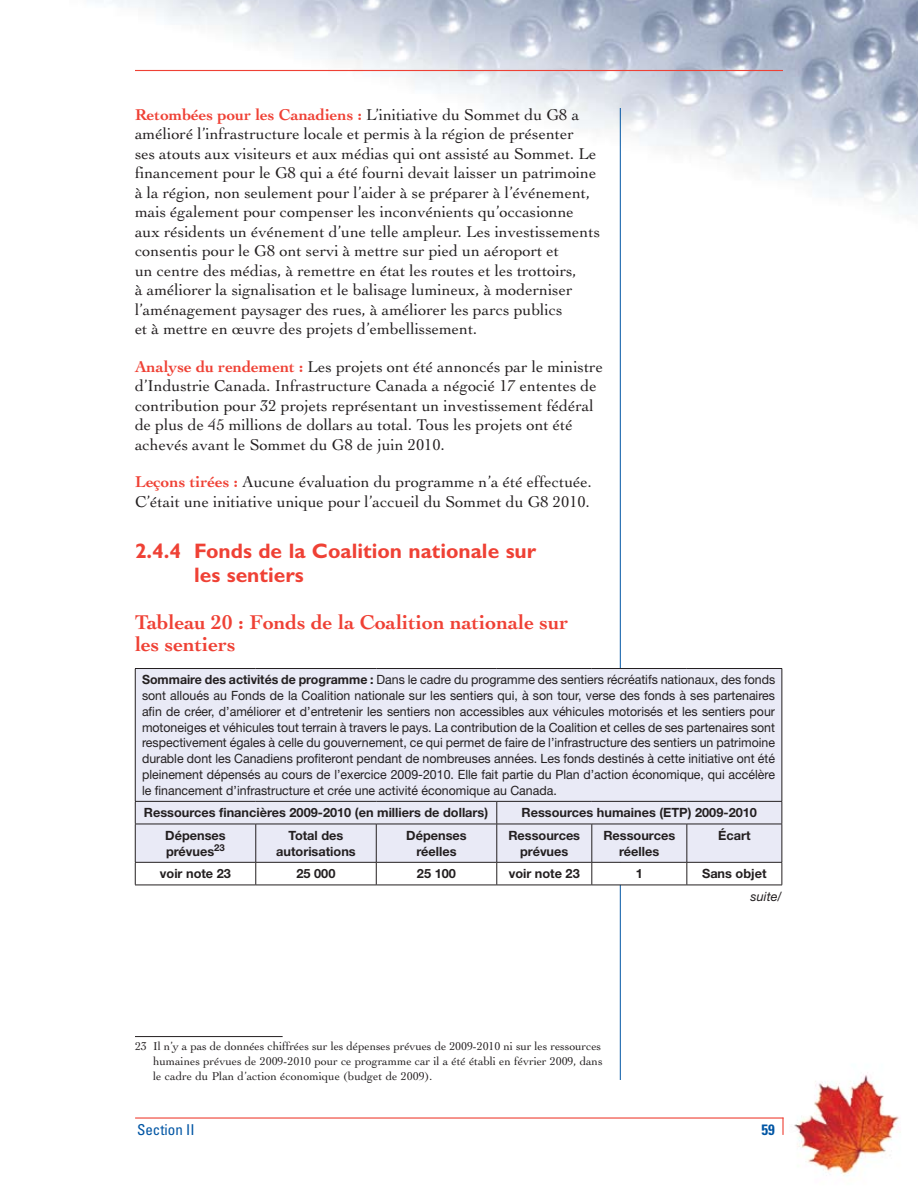
<style>
.page{position:relative;width:918px;height:1188px;background:#fff}
.page>*{position:absolute;margin:0;border:0;box-sizing:border-box;transform-origin:0 0}
.t1{font:700 21px/22.5px "Cochin LT Std";color:#ef4135}
.t2{font:700 21px/24px "Gill Sans Std";color:#ef4135}
.t3{font:16.5px/19.5px "Cochin LT Std";color:#231f20}
.t4{font:condensed 15px "Univers";color:#0055a4}
.t5{font:700 condensed 15px "Univers";color:#0055a4}
.t6{font:12.75px/15.8px "Helvetica Neue LT Std";color:#231f20;text-align:justify}
.t7{font:700 12.75px/15.8px "Helvetica Neue LT Std";color:#231f20;text-align:center}
.t8{font:italic 12.75px "Helvetica Neue LT Std";color:#231f20}
.t9{font:12px/15px "Cochin LT Std";letter-spacing:-.005em;color:#231f20}
.s1{font-weight:700;color:#ef4135}
.s2{font-weight:700}
</style>
<div class="page">
<img style="left:95px;top:0;width:823px;height:297px">
<img style="left:794px;top:1072px;width:107px;height:104px">
<hr style="left:135px;top:1117px;width:649px;height:2px;background:#ef4135">
<svg style="left:782px;top:1118px;width:2px;height:17px"></svg>
<hr style="left:135px;top:70px;width:648px;height:1px;background:#ef4135">
<hr style="left:620px;top:108px;width:1px;height:972px;background:#0055a4">
<div style="left:136px;top:669px;width:646px;height:193px;background:#e9eaf6"></div>
<hr style="left:135px;top:668px;width:121px;height:1px;background:#231f20">
<hr style="left:135px;top:669px;width:1px;height:132px;background:#231f20">
<hr style="left:256px;top:668px;width:120px;height:1px;background:#231f20">
<hr style="left:376px;top:668px;width:121px;height:1px;background:#231f20">
<hr style="left:497px;top:668px;width:95px;height:1px;background:#231f20">
<hr style="left:592px;top:668px;width:95px;height:1px;background:#231f20">
<hr style="left:687px;top:668px;width:95px;height:1px;background:#231f20">
<hr style="left:782px;top:669px;width:1px;height:132px;background:#231f20">
<hr style="left:135px;top:801px;width:121px;height:1px;background:#231f20">
<svg style="left:135px;top:802px;width:1px;height:22px"></svg>
<hr style="left:256px;top:801px;width:120px;height:1px;background:#231f20">
<hr style="left:376px;top:801px;width:121px;height:1px;background:#231f20">
<hr style="left:497px;top:801px;width:95px;height:1px;background:#231f20">
<svg style="left:497px;top:802px;width:1px;height:22px"></svg>
<hr style="left:592px;top:801px;width:95px;height:1px;background:#231f20">
<hr style="left:687px;top:801px;width:95px;height:1px;background:#231f20">
<svg style="left:782px;top:802px;width:1px;height:22px"></svg>
<hr style="left:135px;top:824px;width:121px;height:1px;background:#231f20">
<hr style="left:135px;top:824px;width:1px;height:38px;background:#231f20">
<hr style="left:256px;top:824px;width:120px;height:1px;background:#231f20">
<hr style="left:256px;top:824px;width:1px;height:38px;background:#231f20">
<hr style="left:376px;top:824px;width:121px;height:1px;background:#231f20">
<hr style="left:376px;top:824px;width:1px;height:38px;background:#231f20">
<hr style="left:497px;top:824px;width:95px;height:1px;background:#231f20">
<hr style="left:497px;top:824px;width:1px;height:38px;background:#231f20">
<hr style="left:592px;top:824px;width:95px;height:1px;background:#231f20">
<hr style="left:592px;top:824px;width:1px;height:38px;background:#231f20">
<hr style="left:687px;top:824px;width:95px;height:1px;background:#231f20">
<hr style="left:687px;top:824px;width:1px;height:38px;background:#231f20">
<hr style="left:782px;top:824px;width:1px;height:38px;background:#231f20">
<svg style="left:135px;top:862px;width:648px;height:23px"></svg>
<hr style="left:135px;top:885px;width:121px;height:1px;background:#231f20">
<hr style="left:256px;top:885px;width:120px;height:1px;background:#231f20">
<hr style="left:376px;top:885px;width:121px;height:1px;background:#231f20">
<hr style="left:497px;top:885px;width:95px;height:1px;background:#231f20">
<hr style="left:592px;top:885px;width:95px;height:1px;background:#231f20">
<hr style="left:687px;top:885px;width:95px;height:1px;background:#231f20">
<hr style="left:135px;top:1036px;width:148px;height:1px;background:#231f20">
<p class="t3" style="left:135px;top:105px;width:467px"><span class="s1">Retombées pour les Canadiens :</span> L’initiative du Sommet du G8 a amélioré l’infrastructure locale et permis à la région de présenter<br>ses atouts aux visiteurs et aux médias qui ont assisté au Sommet. Le financement pour le G8 qui a été fourni devait laisser un patrimoine à la région, non seulement pour l’aider à se préparer à l’événement, mais également pour compenser les inconvénients qu’occasionne aux résidents un événement d’une telle ampleur. Les investissements consentis pour le G8 ont servi à mettre sur pied un aéroport et<br>un centre des médias, à remettre en état les routes et les trottoirs,<br>à améliorer la signalisation et le balisage lumineux, à moderniser l’aménagement paysager des rues, à améliorer les parcs publics<br>et à mettre en œuvre des projets d’embellissement.</p>
<p class="t3" style="left:135px;top:357px;width:470px"><span class="s1">Analyse du rendement :</span> Les projets ont été annoncés par le ministre d’Industrie Canada. Infrastructure Canada a négocié 17 ententes de contribution pour 32 projets représentant un investissement fédéral de plus de 45 millions de dollars au total. Tous les projets ont été achevés avant le Sommet du G8 de juin 2010.</p>
<p class="t3" style="left:135px;top:472px;width:459px"><span class="s1">Leçons tirées :</span> Aucune évaluation du programme n’a été effectuée.<br>C’était une initiative unique pour l’accueil du Sommet du G8 2010.</p>
<p class="t2" style="left:194px;top:539px;width:344px;text-indent:-59px">2.4.4 Fonds de la Coalition nationale sur les sentiers</p>
<p class="t1" style="left:135px;top:611px;width:435px">Tableau 20 : Fonds de la Coalition nationale sur les sentiers</p>
<p class="t6" style="left:142px;top:672px;width:635px"><span class="s2">Sommaire des activités de programme :</span> Dans le cadre du programme des sentiers récréatifs nationaux, des fonds sont alloués au Fonds de la Coalition nationale sur les sentiers qui, à son tour, verse des fonds à ses partenaires afin de créer, d’améliorer et d’entretenir les sentiers non accessibles aux véhicules motorisés et les sentiers pour motoneiges et véhicules tout terrain à travers le pays. La contribution de la Coalition et celles de ses partenaires sont respectivement égales à celle du gouvernement, ce qui permet de faire de l’infrastructure des sentiers un patrimoine durable dont les Canadiens profiteront pendant de nombreuses années. Les fonds destinés à cette initiative ont été pleinement dépensés au cours de l’exercice 2009-2010. Elle fait partie du Plan d’action économique, qui accélère le financement d’infrastructure et crée une activité économique au Canada.</p>
<p class="t7" style="left:144px;top:805px;width:346px">Ressources financières 2009-2010 (en milliers de dollars)</p>
<p class="t7" style="left:522px;top:805px;width:237px">Ressources humaines (ETP) 2009-2010</p>
<p class="t7" style="left:165px;top:827px;width:62px;text-align:left">Dépenses prévues<sup>23</sup></p>
<p class="t7" style="left:276px;top:827px;width:81px">Total des autorisations</p>
<p class="t7" style="left:406px;top:827px;width:62px">Dépenses réelles</p>
<p class="t7" style="left:508px;top:827px;width:73px">Ressources prévues</p>
<p class="t7" style="left:603px;top:827px;width:73px">Ressources réelles</p>
<p class="t7" style="left:718px;top:827px;width:34px">Écart</p>
<p class="t7" style="left:160px;top:865px;width:73px">voir note 23</p>
<p class="t7" style="left:296px;top:865px;width:40px">25 000</p>
<p class="t7" style="left:417px;top:865px;width:40px">25 100</p>
<p class="t7" style="left:509px;top:865px;width:73px">voir note 23</p>
<p class="t7" style="left:636px;top:865px;width:9px">1</p>
<p class="t7" style="left:702px;top:865px;width:66px">Sans objet</p>
<p class="t8" style="left:751px;top:889px;width:33px">suite/</p>
<p class="t9" style="left:153px;top:1039px;width:451px;text-indent:-18px">23 Il n’y a pas de données chiffrées sur les dépenses prévues de 2009-2010 ni sur les ressources humaines prévues de 2009-2010 pour ce programme car il a été établi en février 2009, dans le cadre du Plan d’action économique (budget de 2009).</p>
<p class="t4" style="left:137px;top:1120px;width:59px">Section II</p>
<p class="t5" style="left:761px;top:1120px;width:15px">59</p>
</div>
